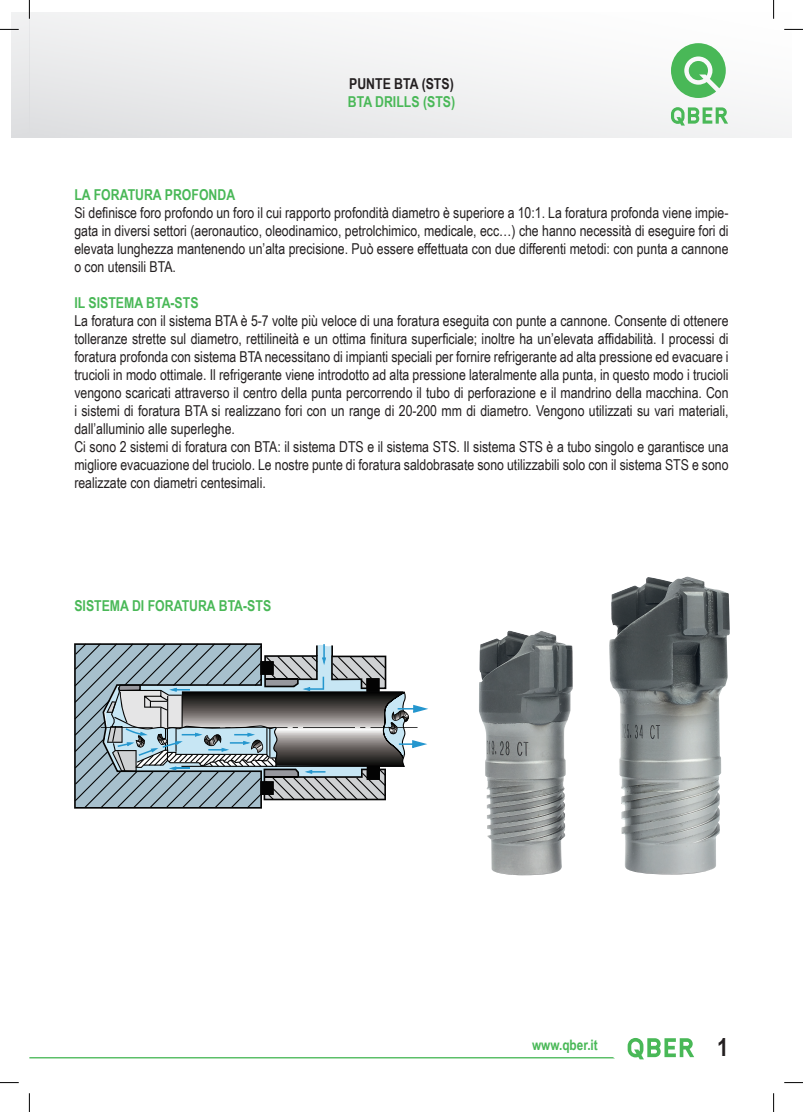
<style>
.page{position:relative;width:803px;height:1112px;background:#fff}
.page>*{position:absolute;margin:0;border:0;box-sizing:border-box;transform-origin:0 0}
.t1{font:700 25px "Arial Narrow";color:#231f20}
.t2{font:15px/18px "Arial Narrow";color:#231f20;text-align:justify}
.t3{font:700 15px "Arial Narrow";color:#49b857}
.t4{font:700 15px "Arial Narrow";color:#231f20}
.t5{font:700 14.38px "Arial Narrow";color:#49b857}
</style>
<div class="page">
<svg style="left:29px;top:1057px;width:585px;height:1px"></svg>
<svg style="left:628px;top:1038px;width:66px;height:21px"></svg>
<div style="left:29px;top:12px;width:762px;height:125px;background:linear-gradient(to right,#e8e8ea,#fbfbfb)"></div>
<div style="left:12px;top:12px;width:17px;height:125px;background:#e7e8e9"></div>
<svg style="left:671px;top:107px;width:57px;height:18px"></svg>
<svg style="left:671px;top:43px;width:55px;height:55px"></svg>
<img style="left:479px;top:576px;width:251px;height:298px">
<svg style="left:74px;top:643px;width:354px;height:165px"></svg>
<svg style="left:0;top:29px;width:19px;height:1px"></svg>
<svg style="left:784px;top:29px;width:19px;height:1px"></svg>
<svg style="left:0;top:1082px;width:19px;height:1px"></svg>
<svg style="left:784px;top:1082px;width:19px;height:1px"></svg>
<svg style="left:29px;top:0;width:1px;height:19px"></svg>
<svg style="left:29px;top:1093px;width:1px;height:18px"></svg>
<svg style="left:773px;top:0;width:1px;height:19px"></svg>
<svg style="left:773px;top:1093px;width:1px;height:18px"></svg>
<p class="t4" style="left:349px;top:73px;width:106px">PUNTE BTA (STS)</p>
<p class="t3" style="left:348px;top:91px;width:109px">BTA DRILLS (STS)</p>
<p class="t3" style="left:74px;top:183px;width:162px">LA FORATURA PROFONDA</p>
<p class="t2" style="left:74px;top:203px;width:656px">Si definisce foro profondo un foro il cui rapporto profondità diametro è superiore a 10:1. La foratura profonda viene impie&shy;gata in diversi settori (aeronautico, oleodinamico, petrolchimico, medicale, ecc…) che hanno necessità di eseguire fori di elevata lunghezza mantenendo un’alta precisione. Può essere effettuata con due differenti metodi: con punta a cannone o con utensili BTA.</p>
<p class="t3" style="left:74px;top:291px;width:126px">IL SISTEMA BTA-STS</p>
<p class="t2" style="left:74px;top:311px;width:656px">La foratura con il sistema BTA è 5-7 volte più veloce di una foratura eseguita con punte a cannone. Consente di ottenere tolleranze strette sul diametro, rettilineità e un ottima finitura superficiale; inoltre ha un’elevata affidabilità. I processi di foratura profonda con sistema BTA necessitano di impianti speciali per fornire refrigerante ad alta pressione ed evacuare i trucioli in modo ottimale. Il refrigerante viene introdotto ad alta pressione lateralmente alla punta, in questo modo i trucioli vengono scaricati attraverso il centro della punta percorrendo il tubo di perforazione e il mandrino della macchina. Con i sistemi di foratura BTA si realizzano fori con un range di 20-200 mm di diametro. Vengono utilizzati su vari materiali, dall’alluminio alle superleghe.</p>
<p class="t2" style="left:74px;top:437px;width:656px">Ci sono 2 sistemi di foratura con BTA: il sistema DTS e il sistema STS. Il sistema STS è a tubo singolo e garantisce una migliore evacuazione del truciolo. Le nostre punte di foratura saldobrasate sono utilizzabili solo con il sistema STS e sono realizzate con diametri centesimali.</p>
<p class="t3" style="left:74px;top:594px;width:198px">SISTEMA DI FORATURA BTA-STS</p>
<p class="t5" style="left:532px;top:1033px;width:67px">www.qber.it</p>
<h1 class="t1" style="left:717px;top:1027px;width:13px">1</h1>
</div>
